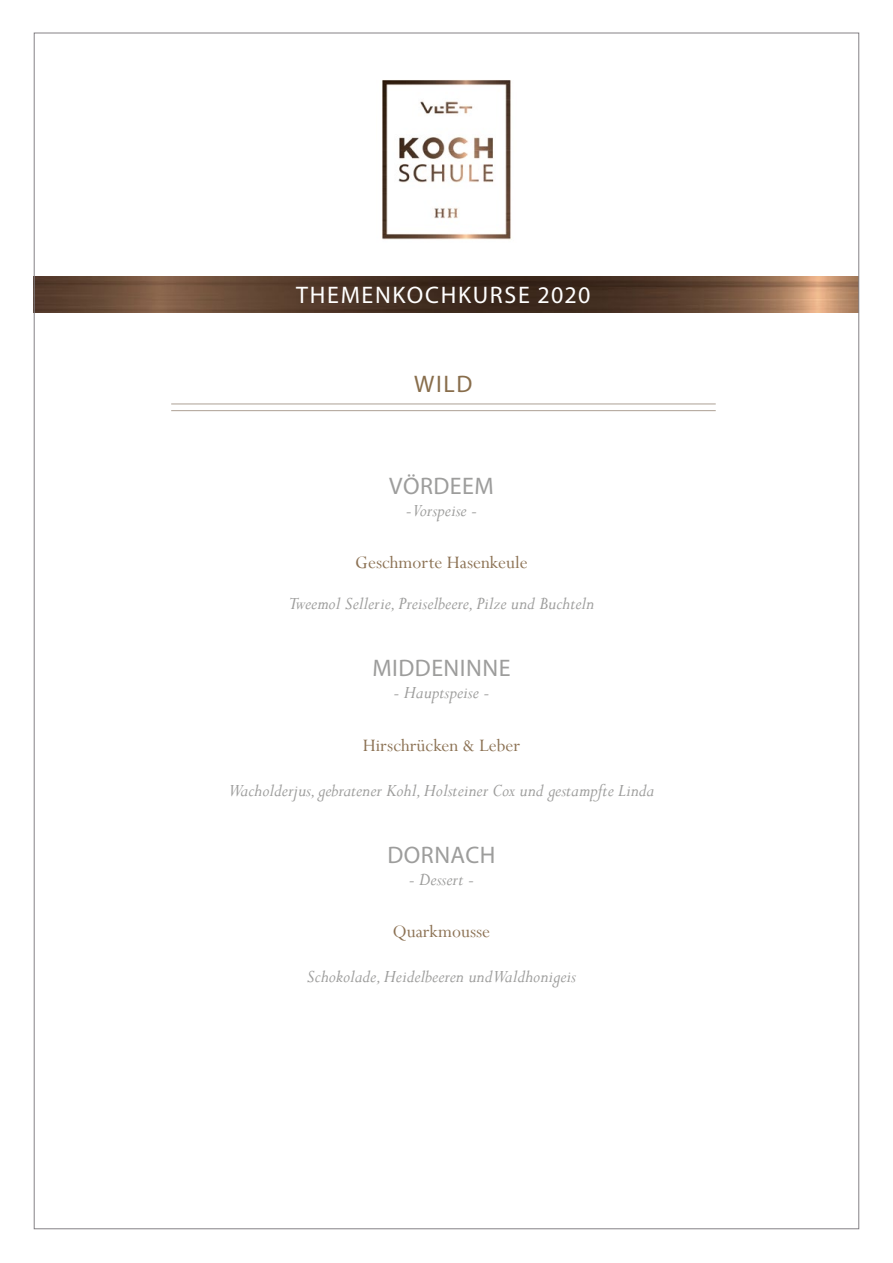
<style>
.page{position:relative;width:893px;height:1263px;background:#fff}
.page>*{position:absolute;margin:0;border:0;box-sizing:border-box;transform-origin:0 0}
.t1{font:24px "Myriad Pro";letter-spacing:.02em;color:#9d9d9c}
.t2{font:24px "Myriad Pro";letter-spacing:.07em;color:#fff}
.t3{font:24px "Myriad Pro";color:#886d4b}
.t4{font:italic 19.5px "Perpetua";color:#9d9d9c}
.t5{font:19.5px "Perpetua";color:#8c7254}
</style>
<div class="page">
<img style="left:36px;top:276px;width:821px;height:37px">
<img style="left:382px;top:80px;width:129px;height:160px">
<hr style="left:171px;top:403px;width:545px;height:1px;background:#b6aba0">
<hr style="left:171px;top:410px;width:545px;height:1px;background:#b6aba0">
<p class="t2" style="left:296px;top:280px;width:296px">THEMENKOCHKURSE 2020</p>
<p class="t3" style="left:414px;top:369px;width:60px">WILD</p>
<p class="t1" style="left:389px;top:471px;width:106px">VÖRDEEM</p>
<p class="t4" style="left:406px;top:498px;width:73px">- Vorspeise -</p>
<p class="t5" style="left:355px;top:550px;width:174px">Geschmorte Hasenkeule</p>
<p class="t4" style="left:288px;top:591px;width:307px">Tweemol Sellerie, Preiselbeere, Pilze und Buchteln</p>
<p class="t1" style="left:372px;top:653px;width:140px">MIDDENINNE</p>
<p class="t4" style="left:393px;top:680px;width:97px">- Hauptspeise -</p>
<p class="t5" style="left:363px;top:733px;width:159px">Hirschrücken &amp; Leber</p>
<p class="t4" style="left:229px;top:778px;width:427px">Wacholderjus, gebratener Kohl, Holsteiner Cox und gestampfte Linda</p>
<p class="t1" style="left:387px;top:840px;width:109px">DORNACH</p>
<p class="t4" style="left:409px;top:867px;width:67px">- Dessert -</p>
<p class="t5" style="left:393px;top:919px;width:99px">Quarkmousse</p>
<p class="t4" style="left:307px;top:964px;width:271px">Schokolade, Heidelbeeren und Waldhonigeis</p>
</div>
